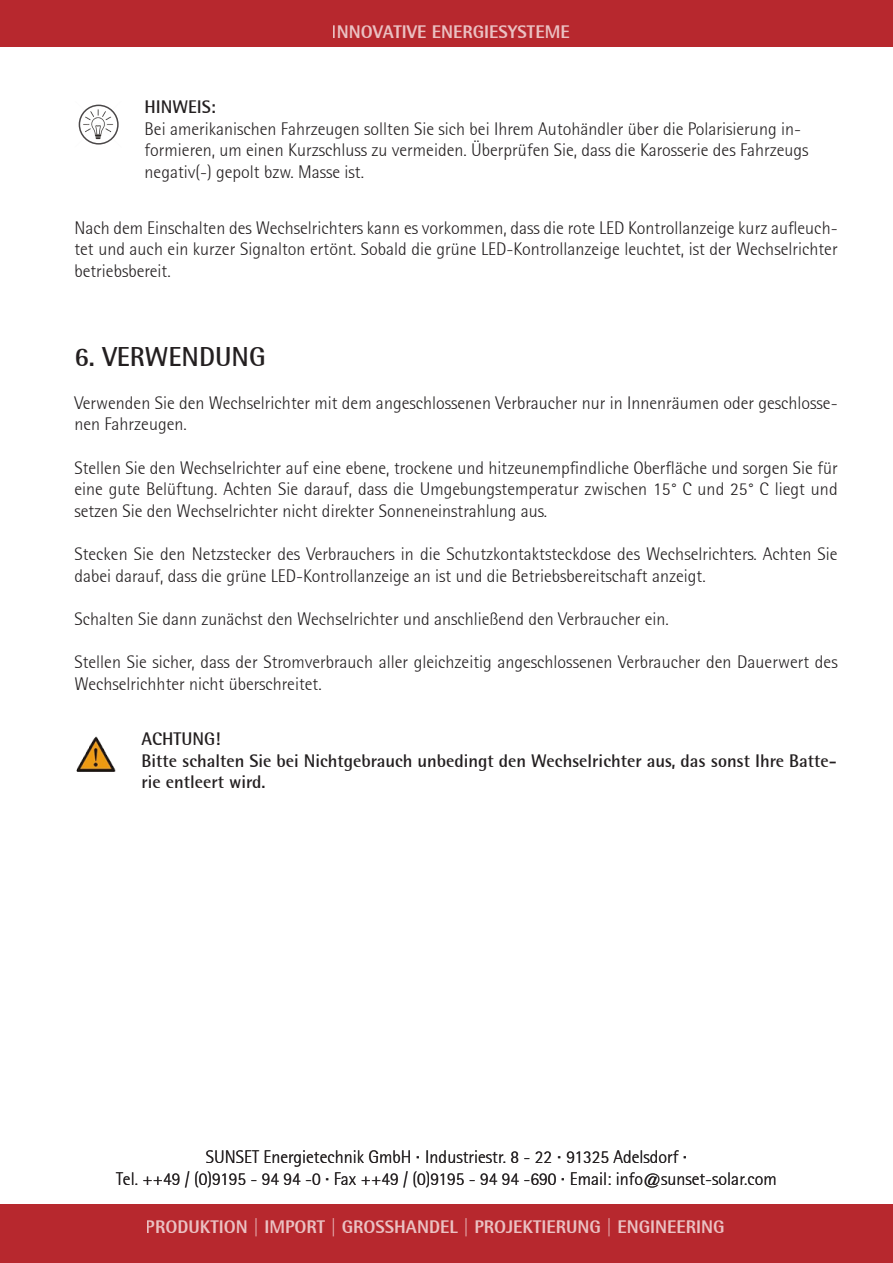
<style>
.page{position:relative;width:893px;height:1263px;background:#fff}
.page>*{position:absolute;margin:0;border:0;box-sizing:border-box;transform-origin:0 0}
.t1{font:700 27px "Rotis Semi Sans";color:#231f20}
.t2{font:300 18px/21.6px "Rotis Semisans";color:#231f20}
.t3{font:700 18px/21.6px "Rotis Semi Sans";color:#231f20}
.t4{font:800 18px "Rotis Semi Sans";color:#fff}
.s1{font-family:"Rotis Semi Sans";font-weight:700}
</style>
<div class="page">
<div style="left:0;top:0;width:893px;height:47px;background:#b7282e"></div>
<div style="left:0;top:1205px;width:893px;height:58px;background:#b7282e"></div>
<img style="left:76px;top:736px;width:40px;height:36px">
<img style="left:78px;top:104px;width:41px;height:41px">
<div style="left:79px;top:105px;width:40px;height:40px;border:2px solid #231f20;border-radius:50%"></div>
<p class="t4" style="left:332px;top:21px;width:239px">INNOVATIVE ENERGIESYSTEME</p>
<p class="t3" style="left:145px;top:96px;width:73px">HINWEIS:</p>
<p class="t2" style="left:145px;top:118px;width:665px">Bei amerikanischen Fahrzeugen sollten Sie sich bei Ihrem Autohändler über die Polarisierung in&shy;formieren, um einen Kurzschluss zu vermeiden. Überprüfen Sie, dass die Karosserie des Fahrzeugs negativ(-) gepolt bzw. Masse ist.</p>
<p class="t2" style="left:74px;top:217px;width:765px;text-align:justify">Nach dem Einschalten des Wechselrichters kann es vorkommen, dass die rote LED Kontrollanzeige kurz aufleuch&shy;tet und auch ein kurzer Signalton ertönt. Sobald die grüne LED-Kontrollanzeige leuchtet, ist der Wechselrichter betriebsbereit.</p>
<p class="t1" style="left:74px;top:340px;width:193px">6. VERWENDUNG</p>
<p class="t2" style="left:74px;top:392px;width:765px">Verwenden Sie den Wechselrichter mit dem angeschlossenen Verbraucher nur in Innenräumen oder geschlosse&shy;nen Fahrzeugen.</p>
<p class="t2" style="left:74px;top:457px;width:765px;text-align:justify">Stellen Sie den Wechselrichter auf eine ebene, trockene und hitzeunempfindliche Oberfläche und sorgen Sie für eine gute Belüftung. Achten Sie darauf, dass die Umgebungstemperatur zwischen 15° C und 25° C liegt und setzen Sie den Wechselrichter nicht direkter Sonneneinstrahlung aus.</p>
<p class="t2" style="left:74px;top:543px;width:765px">Stecken Sie den Netzstecker des Verbrauchers in die Schutzkontaktsteckdose des Wechselrichters. Achten Sie dabei darauf, dass die grüne LED-Kontrollanzeige an ist und die Betriebsbereitschaft anzeigt.</p>
<p class="t2" style="left:74px;top:608px;width:596px">Schalten Sie dann zunächst den Wechselrichter und anschließend den Verbraucher ein.</p>
<p class="t2" style="left:74px;top:651px;width:765px">Stellen Sie sicher, dass der Stromverbrauch aller gleichzeitig angeschlossenen Verbraucher den Dauerwert des<br>Wechselrichhter nicht überschreitet.</p>
<p class="t3" style="left:141px;top:728px;width:81px">ACHTUNG!</p>
<p class="t3" style="left:141px;top:749px;width:697px">Bitte schalten Sie bei Nichtgebrauch unbedingt den Wechselrichter aus, das sonst Ihre Batte&shy;rie entleert wird.</p>
<p class="t2" style="left:206px;top:1146px;width:483px">SUNSET Energietechnik GmbH <span class="s1">·</span> Industriestr. 8 - 22 <span class="s1">·</span> 91325 Adelsdorf <span class="s1">·</span></p>
<p class="t2" style="left:116px;top:1168px;width:662px">Tel. ++49 / (0)9195 - 94 94 -0 <span class="s1">·</span> Fax ++49 / (0)9195 - 94 94 -690 <span class="s1">·</span> Email: info@sunset-solar.com</p>
<p class="t4" style="left:146px;top:1215px;width:580px">PRODUKTION | IMPORT | GROSSHANDEL | PROJEKTIERUNG | ENGINEERING</p>
</div>
